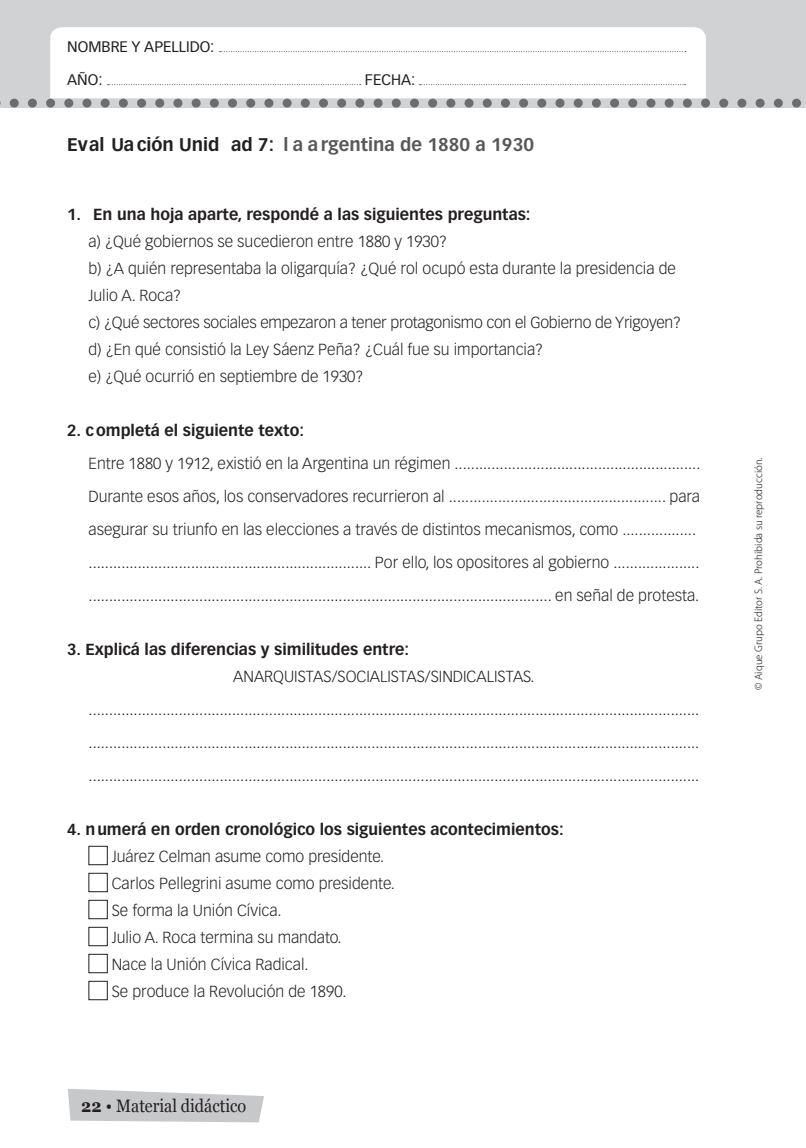
<style>
.page{position:relative;width:806px;height:1148px;background:#fff}
.page>*{position:absolute;margin:0;border:0;box-sizing:border-box;transform-origin:0 0}
.t1{font:700 18px "Vectora LT Std";color:#57585a}
.t2{font:18px "Georgia";color:#231f20;scale:.9 1}
.t3{font:300 15.75px/27px "Vectora LT Std";color:#231f20}
.t4{font:700 15.75px "Vectora LT Std";color:#231f20}
.t5{font:15px "Vectora LT Std";color:#231f20}
.t6{font:300 9.75px "Koz Go Pro";color:#231f20}
.s1{color:#231f20}
.s2{font-weight:700}
.s3{font-family:"Vectora LT Std"}
</style>
<div class="page">
<div style="left:0;top:0;width:805px;height:108px;background:#d1d2d4"></div>
<div style="left:50px;top:27px;width:655px;height:71px;background:#fff"></div>
<svg style="left:219px;top:51px;width:466px;height:1px"></svg>
<svg style="left:107px;top:84px;width:253px;height:1px"></svg>
<svg style="left:419px;top:84px;width:266px;height:1px"></svg>
<svg style="left:0;top:99px;width:806px;height:9px"></svg>
<div style="left:88px;top:846px;width:20px;height:19px;border:1px solid #231f20"></div>
<div style="left:88px;top:873px;width:20px;height:19px;border:1px solid #231f20"></div>
<div style="left:88px;top:900px;width:20px;height:19px;border:1px solid #231f20"></div>
<div style="left:88px;top:927px;width:20px;height:19px;border:1px solid #231f20"></div>
<div style="left:88px;top:954px;width:20px;height:19px;border:1px solid #231f20"></div>
<div style="left:88px;top:981px;width:20px;height:19px;border:1px solid #231f20"></div>
<svg style="left:68px;top:1089px;width:196px;height:33px;background:#cecfd1"></svg>
<p class="t5" style="left:67px;top:38px;width:148px">NOMBRE Y APELLIDO:</p>
<p class="t5" style="left:67px;top:71px;width:37px">AÑO:</p>
<p class="t5" style="left:364px;top:71px;width:52px">FECHA:</p>
<p class="t1" style="left:67px;top:133px;width:468px"><span class="s1">Eval Uación Unid ad 7:</span> l a a rgentina de 1880 a 1930</p>
<p class="t4" style="left:67px;top:205px;width:464px">1. En una hoja aparte, respondé a las siguientes preguntas:</p>
<p class="t3" style="left:88px;top:228px;width:594px">a) ¿Qué gobiernos se sucedieron entre 1880 y 1930?<br>b) ¿A quién representaba la oligarquía? ¿Qué rol ocupó esta durante la presidencia de Julio A. Roca?<br>c) ¿Qué sectores sociales empezaron a tener protagonismo con el Gobierno de Yrigoyen? d) ¿En qué consistió la Ley Sáenz Peña? ¿Cuál fue su importancia?<br>e) ¿Qué ocurrió en septiembre de 1930?</p>
<p class="t4" style="left:67px;top:421px;width:238px">2. c ompletá el siguiente texto:</p>
<p class="t3" style="left:88px;top:447px;width:613px;line-height:33px">Entre 1880 y 1912, existió en la Argentina un régimen ............................................................<br>Durante esos años, los conservadores recurrieron al ..................................................... para asegurar su triunfo en las elecciones a través de distintos mecanismos, como .................. ..................................................................... Por ello, los opositores al gobierno ..................... ................................................................................................................. en señal de protesta.</p>
<p class="t4" style="left:67px;top:640px;width:343px">3. Explicá las diferencias y similitudes entre:</p>
<p class="t3" style="left:88px;top:660px;width:612px;line-height:33px;text-indent:145px">ANARQUISTAS/SOCIALISTAS/SINDICALISTAS. ..................................................................................................................................................... ..................................................................................................................................................... .....................................................................................................................................................</p>
<p class="t4" style="left:67px;top:820px;width:497px">4. numerá en orden cronológico los siguientes acontecimientos:</p>
<p class="t3" style="left:112px;top:843px;width:284px">Juárez Celman asume como presidente.<br>Carlos Pellegrini asume como presidente.<br>Se forma la Unión Cívica.<br>Julio A. Roca termina su mandato.<br>Nace la Unión Cívica Radical.<br>Se produce la Revolución de 1890.</p>
<p class="t2" style="left:81px;top:1095px;width:185px"><span class="s2">22</span> • Material didáctico</p>
<p class="t6" style="left:752px;top:690px;width:234px;rotate:-90deg">© Aique Grupo Editor S. A. Prohibida su reproducción<span class="s3">.</span></p>
</div>
